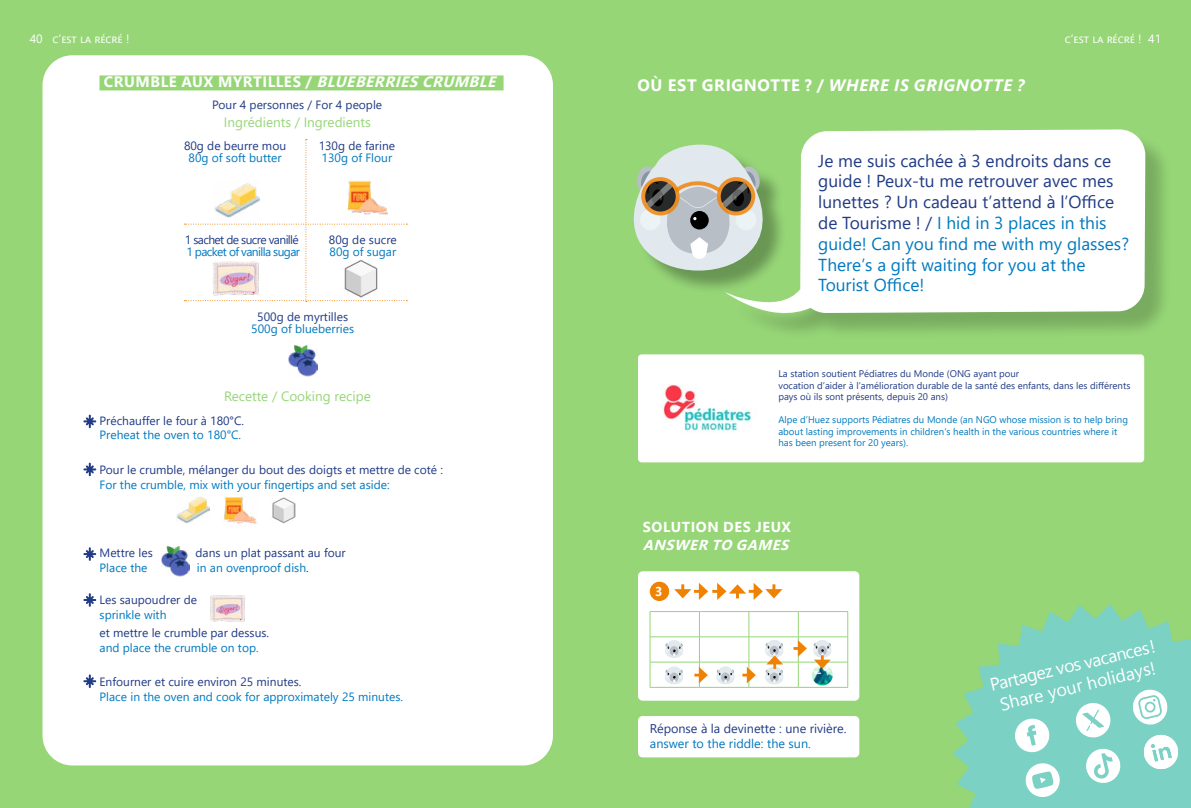
<style>
.page{position:relative;width:1191px;height:808px;background:#96d677}
.page>*{position:absolute;margin:0;border:0;box-sizing:border-box;transform-origin:0 0}
.t1{font:17.85px/21.3px "Segoe UI";color:#fff}
.t2{font:17.4px/20.9px "Segoe UI";color:#213b85}
.t3{font:italic 700 16.5px "Segoe UI";letter-spacing:.04em;color:#fff}
.t4{font:700 15px "Segoe UI";color:#fff}
.t5{font:700 14.4px "Segoe UI";letter-spacing:.04em;color:#fff}
.t6{font:italic 700 14.4px "Segoe UI";color:#fff}
.t7{font:13.5px "Segoe UI";color:#96d677}
.t8{font:700 12.9px "Segoe UI";color:#fff}
.t9{font:12.6px "Segoe UI";color:#213b85}
.t10{font:12.6px "Segoe UI";color:#0079bf}
.t11{font:12px "Segoe UI";color:#213b85}
.t12{font:12px "Segoe UI";color:#0079bf}
.t13{font:12px "Segoe UI";color:#fff}
.t14{font:12px "Segoe UI";letter-spacing:-.05em;color:#213b85}
.t15{font:12px "Segoe UI";letter-spacing:-.05em;color:#0079bf}
.t16{font:9.6px/11.6px "Segoe UI";color:#0079bf}
.t17{font:9.6px/11.6px "Segoe UI";color:#213b85}
.s1{font-style:italic}
.s2{color:#213b85}
.s3{font-style:normal}
.s4{color:#0079bf}
</style>
<div class="page">
<div style="left:43px;top:55px;width:510px;height:710px;background:#fff;border-radius:30px"></div>
<div style="left:731px;top:133px;width:442px;height:207px;background:#000;opacity:.2"></div>
<svg style="left:731px;top:129px;width:414px;height:190px;fill:#fff"></svg>
<svg style="left:633px;top:133px;width:195px;height:171px"></svg>
<svg style="left:636px;top:160px;width:124px;height:99px"></svg>
<svg style="left:184px;top:139px;width:223px;height:163px"></svg>
<img style="left:214px;top:180px;width:45px;height:39px">
<img style="left:288px;top:345px;width:29px;height:31px">
<img style="left:345px;top:177px;width:44px;height:40px">
<img style="left:341px;top:259px;width:37px;height:39px">
<img style="left:213px;top:261px;width:47px;height:35px">
<div style="left:99px;top:75px;width:404px;height:15px;background:#96d677"></div>
<img style="left:176px;top:497px;width:34px;height:26px">
<img style="left:224px;top:497px;width:34px;height:27px">
<img style="left:272px;top:498px;width:23px;height:25px">
<svg style="left:83px;top:415px;width:13px;height:13px"></svg>
<svg style="left:83px;top:463px;width:13px;height:13px"></svg>
<svg style="left:83px;top:547px;width:13px;height:14px"></svg>
<svg style="left:83px;top:593px;width:13px;height:14px"></svg>
<img style="left:162px;top:545px;width:28px;height:32px">
<img style="left:210px;top:595px;width:35px;height:27px">
<svg style="left:83px;top:674px;width:13px;height:14px"></svg>
<div style="left:638px;top:571px;width:221px;height:130px;background:#fff;border-radius:5px"></div>
<svg style="left:674px;top:583px;width:108px;height:17px"></svg>
<div style="left:650px;top:582px;width:19px;height:19px;background:#ef8103;border-radius:50%"></div>
<svg style="left:650px;top:611px;width:198px;height:77px"></svg>
<div style="left:638px;top:716px;width:221px;height:41px;background:#fff;border-radius:5px"></div>
<svg style="left:953px;top:604px;width:238px;height:204px;fill:#7ad1c4"></svg>
<svg style="left:1013px;top:717px;width:38px;height:37px"></svg>
<svg style="left:1024px;top:761px;width:37px;height:38px"></svg>
<svg style="left:1131px;top:688px;width:38px;height:38px"></svg>
<svg style="left:1084px;top:747px;width:38px;height:38px"></svg>
<svg style="left:1142px;top:733px;width:37px;height:38px"></svg>
<svg style="left:1074px;top:701px;width:38px;height:38px"></svg>
<div style="left:638px;top:354px;width:506px;height:108px;background:#fff;border-radius:4px"></div>
<img style="left:663px;top:384px;width:88px;height:48px">
<p class="t13" style="left:30px;top:27px;width:101px">40 c’est la récré !</p>
<p class="t13" style="left:1064px;top:27px;width:98px">c’est la récré ! 41</p>
<p class="t4" style="left:104px;top:68px;width:399px">C R U M B L E A U X M Y RT I L L E S / <span class="s1">BLUEBERRIESCRUMBLE</span></p>
<p class="t11" style="left:212px;top:94px;width:171px">Pour 4 personnes / For 4 people</p>
<p class="t11" style="left:184px;top:135px;width:104px">80g de beurre mou</p>
<p class="t12" style="left:188px;top:147px;width:95px">80g of soft butter</p>
<p class="t7" style="left:224px;top:109px;width:148px">Ingrédients / Ingredients</p>
<p class="t11" style="left:319px;top:135px;width:78px">130g de farine</p>
<p class="t12" style="left:321px;top:147px;width:72px">130g of Flour</p>
<p class="t14" style="left:185px;top:229px;width:115px">1 sachet de sucre vanillé</p>
<p class="t15" style="left:186px;top:241px;width:115px">1 packet of vanilla sugar</p>
<p class="t11" style="left:329px;top:229px;width:69px">80g de sucre</p>
<p class="t12" style="left:329px;top:241px;width:68px">80g of sugar</p>
<p class="t11" style="left:257px;top:305px;width:92px">500g de myrtilles</p>
<p class="t12" style="left:251px;top:317px;width:104px">500g of blueberries</p>
<p class="t7" style="left:224px;top:383px;width:148px">Recette / Cooking recipe</p>
<p class="t11" style="left:100px;top:409px;width:146px">Préchauffer le four à 180°C.</p>
<p class="t12" style="left:100px;top:424px;width:143px">Preheat the oven to 180°C.</p>
<p class="t11" style="left:100px;top:458px;width:345px">Pour le crumble, mélanger du bout des doigts et mettre de coté :</p>
<p class="t12" style="left:100px;top:473px;width:292px">For the crumble, mix with your fingertips and set aside:</p>
<p class="t11" style="left:100px;top:542px;width:55px">Mettre les</p>
<p class="t11" style="left:196px;top:542px;width:152px">dans un plat passant au four</p>
<p class="t12" style="left:100px;top:557px;width:49px">Place the</p>
<p class="t12" style="left:197px;top:557px;width:113px">in an ovenproof dish<span class="s2">.</span></p>
<p class="t11" style="left:100px;top:589px;width:99px">Les saupoudrer de</p>
<p class="t12" style="left:100px;top:604px;width:68px">sprinkle with</p>
<p class="t11" style="left:100px;top:621px;width:171px">et mettre le crumble par dessus.</p>
<p class="t12" style="left:100px;top:636px;width:161px">and place the crumble on top.</p>
<p class="t11" style="left:100px;top:670px;width:203px">Enfourner et cuire environ 25 minutes.</p>
<p class="t12" style="left:100px;top:685px;width:305px">Place in the oven and cook for approximately 25 minutes.</p>
<h3 class="t3" style="left:637px;top:70px;width:388px"><span class="s3">OÙ EST GRIGNOTTE ? /</span> WHERE IS GRIGNOTTE ?</h3>
<p class="t2" style="left:818px;top:149px;width:312px">Je me suis cachée à 3 endroits dans ce guide ! Peux-tu me retrouver avec mes lunettes ? Un cadeau t’attend à l’Office de Tourisme ! / <span class="s4">I hid in 3 places in this guide! Can you find me with my glasses?<br>There’s a gift waiting for you at the Tourist Office!</span></p>
<p class="t17" style="left:778px;top:367px;width:353px">La station soutient Pédiatres du Monde (ONG ayant pour<br>vocation d’aider à l’amélioration durable de la santé des enfants, dans les différents pays où ils sont présents, depuis 20 ans)</p>
<p class="t16" style="left:778px;top:413px;width:351px">Alpe d’Huez supports Pédiatres du Monde (an NGO whose mission is to help bring about lasting improvements in children's health in the various countries where it has been present for 20 years).</p>
<p class="t5" style="left:643px;top:514px;width:150px">SOLUTION DES JEUX</p>
<p class="t6" style="left:643px;top:532px;width:153px">ANSWERTOGAMES</p>
<p class="t8" style="left:655px;top:579px;width:9px">3</p>
<p class="t9" style="left:650px;top:716px;width:198px">Réponse à la devinette : une rivière.</p>
<p class="t10" style="left:650px;top:732px;width:162px">answer to the riddle: the sun.</p>
<h1 class="t1" style="left:987px;top:672px;width:170px;rotate:-13deg">Partagez vos vacances!<br>Share your holidays!</h1>
</div>
